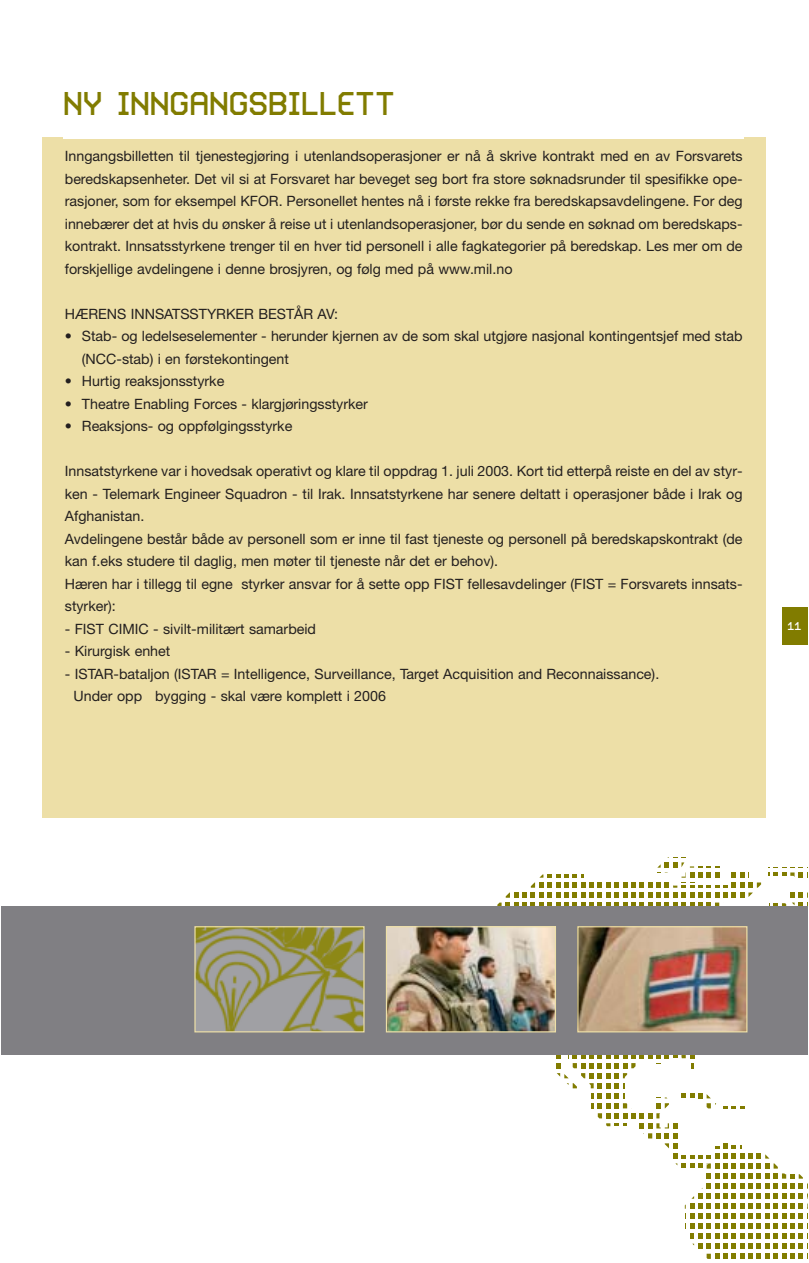
<style>
.page{position:relative;width:809px;height:1263px;background:#fff}
.page>*{position:absolute;margin:0;border:0;box-sizing:border-box;transform-origin:0 0}
.t1{font:34.5px "BD Zenith";color:#817c00}
.t2{font:14.25px/22.5px "Helvetica Neue";color:#231f1f}
.t3{font:12px "BD Zenith";color:#fff}
</style>
<div class="page">
<div style="left:782px;top:607px;width:25px;height:38px;background:#817c00"></div>
<svg style="left:489px;top:857px;width:319px;height:402px"></svg>
<div style="left:42px;top:137px;width:723px;height:680px;background:#eddfa7"></div>
<div style="left:63px;top:86px;width:681px;height:52px;background:#fff"></div>
<div style="left:1px;top:907px;width:806px;height:148px;background:#807f83"></div>
<img style="left:196px;top:928px;width:166px;height:102px">
<div style="left:194px;top:926px;width:170px;height:106px;border:1px solid #eddfa7"></div>
<img style="left:388px;top:928px;width:166px;height:102px">
<div style="left:386px;top:926px;width:170px;height:106px;border:1px solid #eddfa7"></div>
<img style="left:579px;top:928px;width:166px;height:102px">
<div style="left:577px;top:926px;width:170px;height:106px;border:1px solid #eddfa7"></div>
<h1 class="t1" style="left:65px;top:90px;width:333px">NY INNGANGSBILLETT</h1>
<p class="t2" style="left:65px;top:146px;width:679px;text-align:justify">Inngangsbilletten til tjenestegjøring i utenlandsoperasjoner er nå å skrive kontrakt med en av Forsvarets beredskapsenheter. Det vil si at Forsvaret har beveget seg bort fra store søknadsrunder til spesifikke ope&shy;rasjoner, som for eksempel KFOR. Personellet hentes nå i første rekke fra beredskapsavdelingene. For deg innebærer det at hvis du ønsker å reise ut i utenlandsoperasjoner, bør du sende en søknad om beredskaps&shy;kontrakt. Innsatsstyrkene trenger til en hver tid personell i alle fagkategorier på beredskap. Les mer om de forskjellige avdelingene i denne brosjyren, og følg med på www.mil.no</p>
<p class="t2" style="left:65px;top:304px;width:275px">HÆRENS INNSATSSTYRKER BESTÅR AV:</p>
<p class="t2" style="left:82px;top:326px;width:662px;text-indent:-17px">• Stab- og ledelseselementer - herunder kjernen av de som skal utgjøre nasjonal kontingentsjef med stab (NCC-stab) i en førstekontingent</p>
<p class="t2" style="left:65px;top:371px;width:161px">• Hurtig reaksjonsstyrke</p>
<p class="t2" style="left:65px;top:394px;width:304px">• Theatre Enabling Forces - klargjøringsstyrker</p>
<p class="t2" style="left:65px;top:416px;width:229px">• Reaksjons- og oppfølgingsstyrke</p>
<p class="t2" style="left:65px;top:461px;width:679px">Innsatstyrkene var i hovedsak operativt og klare til oppdrag 1. juli 2003. Kort tid etterpå reiste en del av styr&shy;ken - Telemark Engineer Squadron - til Irak. Innsatstyrkene har senere deltatt i operasjoner både i Irak og Afghanistan.<br>Avdelingene består både av personell som er inne til fast tjeneste og personell på beredskapskontrakt (de kan f.eks studere til daglig, men møter til tjeneste når det er behov).<br>Hæren har i tillegg til egne styrker ansvar for å sette opp FIST fellesavdelinger (FIST = Forsvarets innsats&shy;styrker):</p>
<p class="t2" style="left:65px;top:619px;width:253px">- FIST CIMIC - sivilt-militært samarbeid</p>
<p class="t2" style="left:65px;top:641px;width:107px">- Kirurgisk enhet</p>
<p class="t2" style="left:74px;top:664px;width:587px;text-indent:-9px">- ISTAR-bataljon (ISTAR = Intelligence, Surveillance, Target Acquisition and Reconnaissance).<br>Under opp bygging - skal være komplett i 2006</p>
<p class="t3" style="left:788px;top:621px;width:15px">11</p>
</div>
